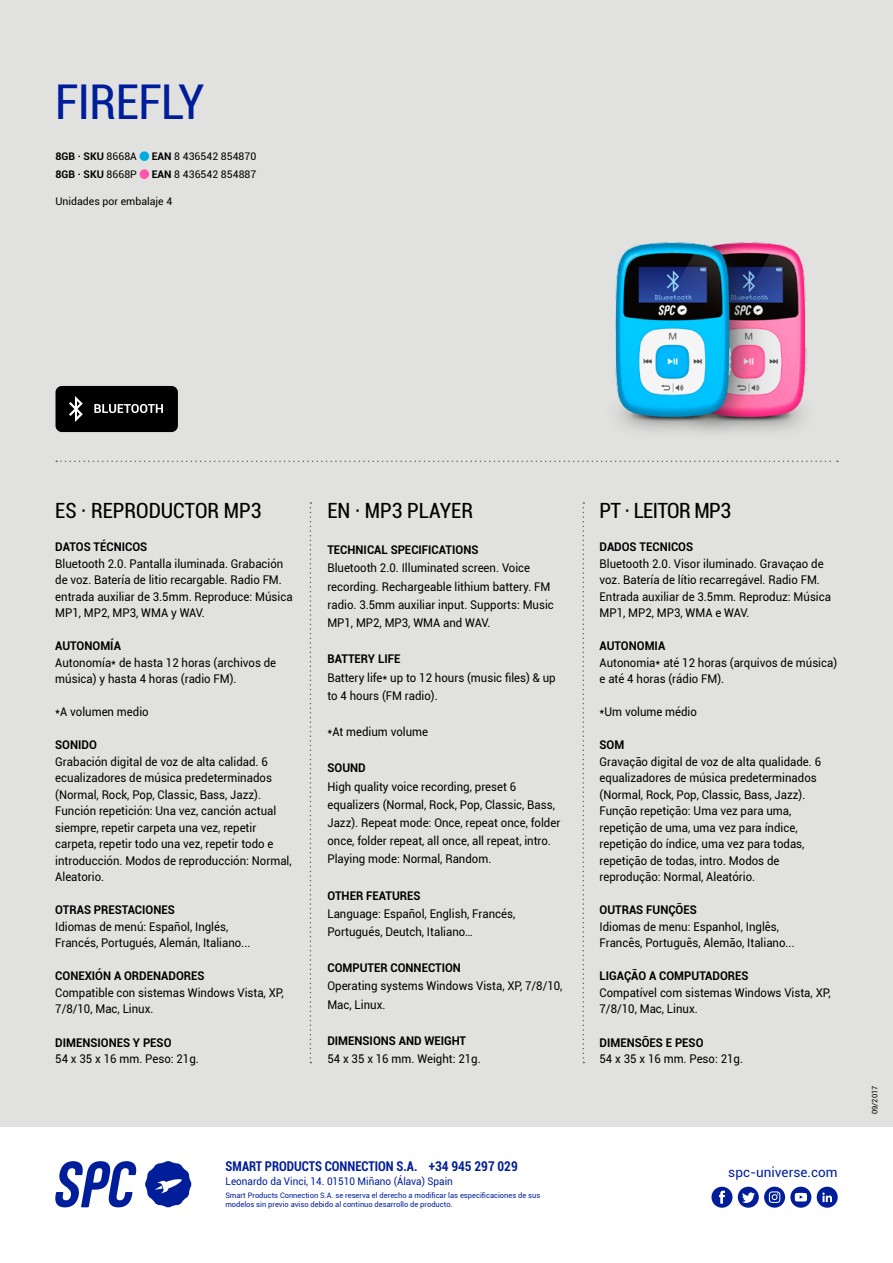
<style>
.page{position:relative;width:893px;height:1263px;background:#fff}
.page>*{position:absolute;margin:0;border:0;box-sizing:border-box;transform-origin:0 0}
.t1{font:condensed 48px "Roboto";letter-spacing:-.01em;color:#001e99}
.t2{font:condensed 21px "Roboto";color:#000}
.t3{font:condensed 21px "Roboto";letter-spacing:-.025em;color:#000}
.t4{font:700 condensed 13.5px "Roboto";color:#001e99;scale:.95 1}
.t5{font:13.5px "Roboto";color:#001e99}
.t6{font:12px/16.5px "Roboto";color:#000;scale:.95 1}
.t7{font:700 12px "Roboto";color:#000;scale:.95 1}
.t8{font:10.5px "Roboto";color:#000}
.t9{font:10.5px "Roboto";color:#001e99;scale:.95 1}
.t10{font:700 10.5px "Roboto";color:#000}
.t11{font:7.5px/9px "Roboto";color:#001e99}
.t12{font:7.5px "Roboto";color:#000}
.s1{font-weight:400}
.s2{font-weight:700}
</style>
<div class="page">
<div style="left:0;top:0;width:893px;height:1126px;background:#e1e2e0"></div>
<svg style="left:310px;top:502px;width:1px;height:561px"></svg>
<svg style="left:56px;top:461px;width:782px;height:1px"></svg>
<svg style="left:583px;top:502px;width:1px;height:561px"></svg>
<img style="left:550px;top:242px;width:289px;height:219px">
<div style="left:140px;top:151px;width:9px;height:10px;background:#00ade3;border-radius:50%"></div>
<div style="left:140px;top:169px;width:9px;height:10px;background:#ff56ab;border-radius:50%"></div>
<div style="left:55px;top:386px;width:123px;height:46px;background:#000;border-radius:6px"></div>
<svg style="left:94px;top:404px;width:69px;height:9px"></svg>
<svg style="left:69px;top:396px;width:14px;height:26px"></svg>
<svg style="left:55px;top:1161px;width:82px;height:46px"></svg>
<svg style="left:145px;top:1161px;width:47px;height:46px"></svg>
<svg style="left:711px;top:1187px;width:21px;height:21px"></svg>
<svg style="left:738px;top:1187px;width:73px;height:21px"></svg>
<svg style="left:817px;top:1187px;width:21px;height:21px"></svg>
<h1 class="t1" style="left:55px;top:69px;width:151px">FIREFLY</h1>
<p class="t10" style="left:56px;top:149px;width:83px">8GB · SKU <span class="s1">8668A</span></p>
<p class="t8" style="left:152px;top:149px;width:106px"><span class="s2">EAN</span> 8 436542 854870</p>
<p class="t10" style="left:56px;top:167px;width:83px">8GB · SKU <span class="s1">8668P</span></p>
<p class="t8" style="left:152px;top:167px;width:106px"><span class="s2">EAN</span> 8 436542 854887</p>
<p class="t8" style="left:56px;top:194px;width:118px">Unidades por embalaje 4</p>
<h2 class="t2" style="left:55px;top:496px;width:208px">ES · REPRODUCTOR MP3</h2>
<p class="t7" style="left:55px;top:538px;width:98px">DATOS TÉCNICOS</p>
<p class="t6" style="left:55px;top:554px;width:251px">Bluetooth 2.0. Pantalla iluminada. Grabación de voz. Batería de litio recargable. Radio FM. entrada auxiliar de 3.5mm. Reproduce: Música MP1, MP2, MP3, WMA y WAV.</p>
<p class="t7" style="left:55px;top:637px;width:71px">AUTONOMÍA</p>
<p class="t6" style="left:55px;top:654px;width:234px">Autonomía* de hasta 12 horas (archivos de música) y hasta 4 horas (radio FM).</p>
<p class="t6" style="left:55px;top:703px;width:100px">*A volumen medio</p>
<p class="t7" style="left:55px;top:736px;width:45px">SONIDO</p>
<p class="t6" style="left:55px;top:753px;width:250px">Grabación digital de voz de alta calidad. 6 ecualizadores de música predeterminados (Normal, Rock, Pop, Classic, Bass, Jazz).<br>Función repetición: Una vez, canción actual siempre, repetir carpeta una vez, repetir carpeta, repetir todo una vez, repetir todo e introducción. Modos de reproducción: Normal, Aleatorio.</p>
<p class="t7" style="left:55px;top:902px;width:127px">OTRAS PRESTACIONES</p>
<p class="t6" style="left:55px;top:918px;width:207px">Idiomas de menú: Español, Inglés,<br>Francés, Portugués, Alemán, Italiano...</p>
<p class="t7" style="left:55px;top:968px;width:159px">CONEXIÓN A ORDENADORES</p>
<p class="t6" style="left:55px;top:984px;width:242px">Compatible con sistemas Windows Vista, XP,<br>7/8/10, Mac, Linux.</p>
<p class="t7" style="left:55px;top:1034px;width:124px">DIMENSIONES Y PESO</p>
<p class="t6" style="left:55px;top:1050px;width:153px">54 x 35 x 16 mm. Peso: 21g.</p>
<h2 class="t2" style="left:327px;top:496px;width:147px">EN · MP3 PLAYER</h2>
<p class="t7" style="left:327px;top:542px;width:160px">TECHNICAL SPECIFICATIONS</p>
<p class="t6" style="left:327px;top:559px;width:240px;line-height:18.1px">Bluetooth 2.0. Illuminated screen. Voice recording. Rechargeable lithium battery. FM radio. 3.5mm auxiliar input. Supports: Music MP1, MP2, MP3, WMA and WAV.</p>
<p class="t7" style="left:327px;top:651px;width:78px">BATTERY LIFE</p>
<p class="t6" style="left:327px;top:668px;width:242px;line-height:18.1px">Battery life* up to 12 hours (music files) &amp; up to 4 hours (FM radio).</p>
<p class="t6" style="left:327px;top:723px;width:107px">*At medium volume</p>
<p class="t7" style="left:327px;top:760px;width:42px">SOUND</p>
<p class="t6" style="left:327px;top:777px;width:247px;line-height:18.1px">High quality voice recording, preset 6 equalizers (Normal, Rock, Pop, Classic, Bass, Jazz). Repeat mode: Once, repeat once, folder once, folder repeat, all once, all repeat, intro.<br>Playing mode: Normal, Random.</p>
<p class="t7" style="left:327px;top:887px;width:100px">OTHER FEATURES</p>
<p class="t6" style="left:327px;top:904px;width:199px;line-height:18.1px">Language: Español, English, Francés,<br>Portugués, Deutch, Italiano…</p>
<p class="t7" style="left:327px;top:959px;width:142px">COMPUTER CONNECTION</p>
<p class="t6" style="left:327px;top:976px;width:249px;line-height:18.1px">Operating systems Windows Vista, XP, 7/8/10,<br>Mac, Linux.</p>
<p class="t7" style="left:327px;top:1032px;width:148px">DIMENSIONS AND WEIGHT</p>
<p class="t6" style="left:327px;top:1050px;width:163px">54 x 35 x 16 mm. Weight: 21g.</p>
<p class="t4" style="left:226px;top:1157px;width:309px">SMART PRODUCTS CONNECTION S.A. +34 945 297 029</p>
<p class="t9" style="left:226px;top:1173px;width:241px">Leonardo da Vinci, 14. 01510 Miñano (Álava) Spain</p>
<p class="t11" style="left:225px;top:1191px;width:316px">Smart Products Connection S.A. se reserva el derecho a modificar las especificaciones de sus modelos sin previo aviso debido al continuo desarrollo de producto.</p>
<h2 class="t3" style="left:600px;top:496px;width:133px">PT · LEITOR MP3</h2>
<p class="t7" style="left:600px;top:538px;width:100px">DADOS TECNICOS</p>
<p class="t6" style="left:600px;top:554px;width:245px">Bluetooth 2.0. Visor iluminado. Gravaçao de voz. Batería de lítio recarregável. Radio FM.<br>Entrada auxiliar de 3.5mm. Reproduz: Música MP1, MP2, MP3, WMA e WAV.</p>
<p class="t7" style="left:600px;top:637px;width:71px">AUTONOMIA</p>
<p class="t6" style="left:600px;top:654px;width:252px">Autonomia* até 12 horas (arquivos de música) e até 4 horas (rádio FM).</p>
<p class="t6" style="left:600px;top:703px;width:104px">*Um volume médio</p>
<p class="t7" style="left:600px;top:736px;width:28px">SOM</p>
<p class="t6" style="left:599px;top:753px;width:235px">Gravação digital de voz de alta qualidade. 6 equalizadores de música predeterminados (Normal, Rock, Pop, Classic, Bass, Jazz).<br>Função repetição: Uma vez para uma, repetição de uma, uma vez para índice, repetição do índice, uma vez para todas, repetição de todas, intro. Modos de reprodução: Normal, Aleatório.</p>
<p class="t7" style="left:599px;top:902px;width:104px">OUTRAS FUNÇÕES</p>
<p class="t6" style="left:599px;top:918px;width:207px">Idiomas de menu: Espanhol, Inglês,<br>Francês, Português, Alemão, Italiano...</p>
<p class="t7" style="left:599px;top:968px;width:158px">LIGAÇÃO A COMPUTADORES</p>
<p class="t6" style="left:599px;top:984px;width:245px">Compatível com sistemas Windows Vista, XP,<br>7/8/10, Mac, Linux.</p>
<p class="t7" style="left:599px;top:1034px;width:111px">DIMENSÕES E PESO</p>
<p class="t6" style="left:599px;top:1050px;width:153px">54 x 35 x 16 mm. Peso: 21g.</p>
<p class="t5" style="left:728px;top:1162px;width:111px">spc-universe.com</p>
<p class="t12" style="left:869px;top:1114px;width:30px;rotate:-90deg">09/2017</p>
</div>
